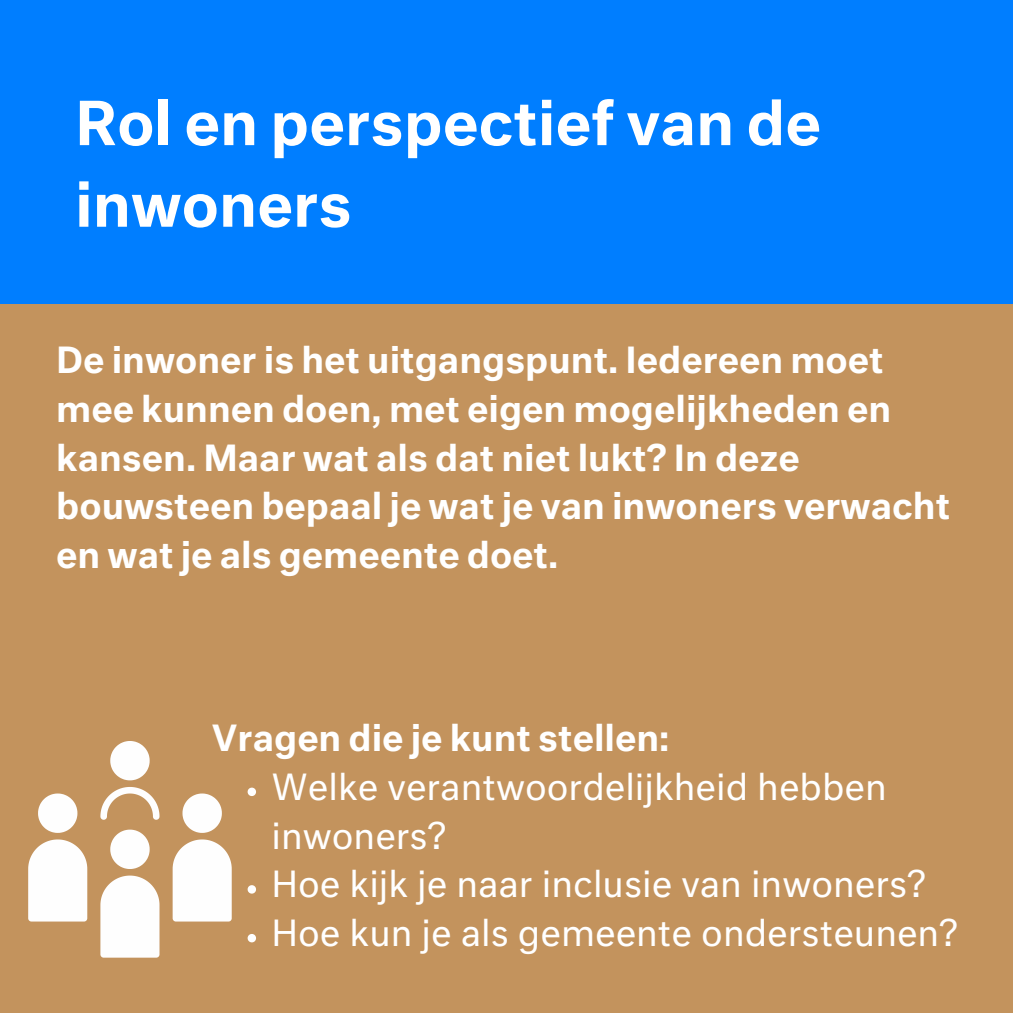
<style>
.page{position:relative;width:1013px;height:1013px;background:#fff}
.page>*{position:absolute;margin:0;border:0;box-sizing:border-box;transform-origin:0 0}
.t1{font:500 58.75px/81.5px "Neutral";color:#fff}
.t2{font:500 35px/48.8px "Neutral";color:#fff}
.t3{font:35px/48.8px "Neutral";color:#fff}
</style>
<div class="page">
<div style="left:0;top:0;width:1012px;height:1012px;background:#c3935d"></div>
<div style="left:0;top:0;width:1012px;height:304px;background:#007eff"></div>
<svg style="left:110px;top:829px;width:40px;height:40px"></svg>
<svg style="left:100px;top:875px;width:59px;height:82px;background:#f8f4ef"></svg>
<svg style="left:182px;top:793px;width:40px;height:39px"></svg>
<svg style="left:173px;top:839px;width:59px;height:82px;background:#f8f4f0"></svg>
<svg style="left:38px;top:793px;width:39px;height:39px"></svg>
<svg style="left:28px;top:839px;width:59px;height:82px;background:#f8f4f0"></svg>
<svg style="left:110px;top:741px;width:40px;height:39px"></svg>
<svg style="left:100px;top:787px;width:59px;height:32px"></svg>
<svg style="left:248px;top:787px;width:8px;height:9px"></svg>
<svg style="left:248px;top:885px;width:8px;height:8px"></svg>
<svg style="left:248px;top:934px;width:8px;height:8px"></svg>
<h2 class="t1" style="left:75px;top:88px;width:747px">Rol en perspectief van de inwoners</h2>
<h1 class="t2" style="left:56px;top:339px;width:895px">De inwoner is het uitgangspunt. Iedereen moet mee kunnen doen, met eigen mogelijkheden en kansen. Maar wat als dat niet lukt? In deze bouwsteen bepaal je wat je van inwoners verwacht en wat je als gemeente doet.</h1>
<h2 class="t2" style="left:212px;top:717px;width:459px">Vragen die je kunt stellen:</h2>
<p class="t3" style="left:271px;top:765px;width:617px">Welke verantwoordelijkheid hebben inwoners?</p>
<p class="t3" style="left:271px;top:863px;width:655px">Hoe kijk je naar inclusie van inwoners?</p>
<p class="t3" style="left:271px;top:912px;width:687px">Hoe kun je als gemeente ondersteunen?</p>
</div>
